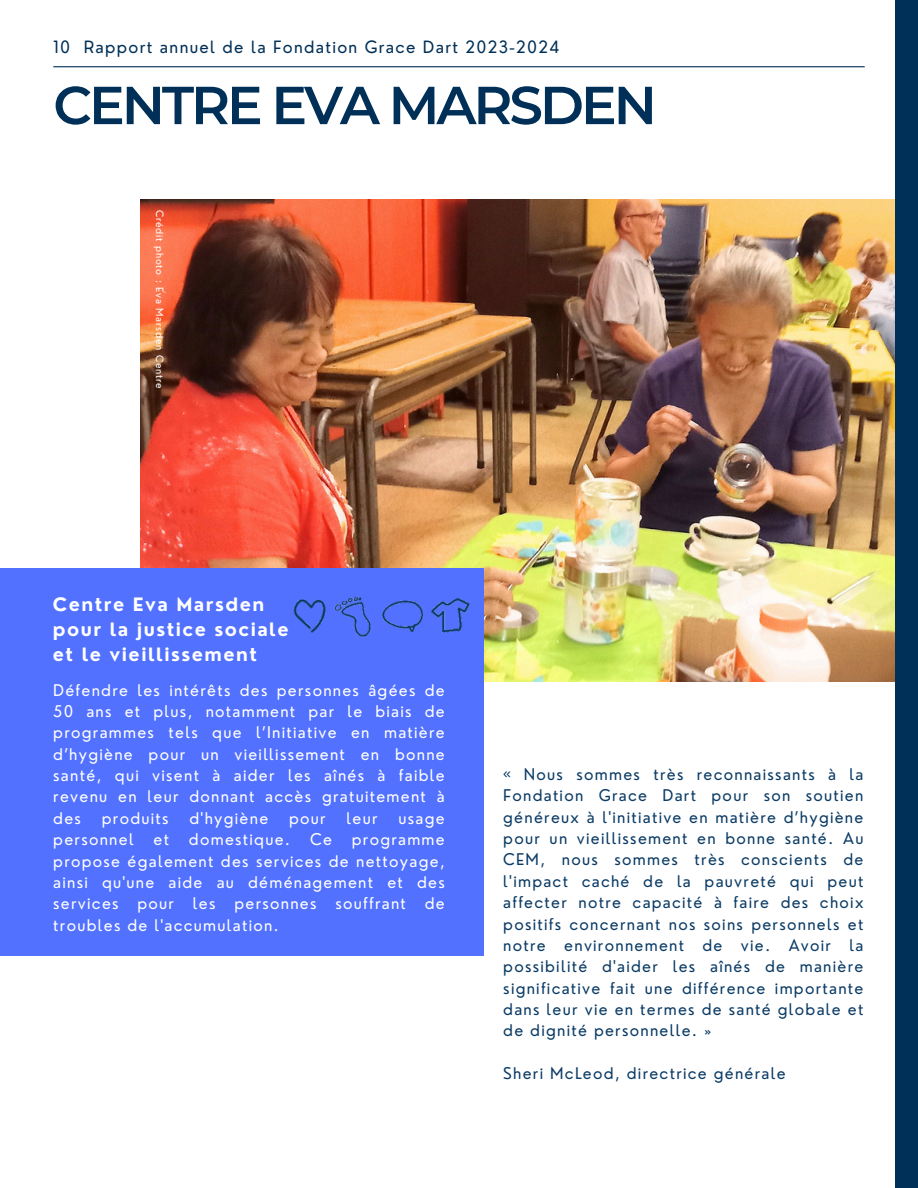
<style>
.page{position:relative;width:918px;height:1188px;background:#fff}
.page>*{position:absolute;margin:0;border:0;box-sizing:border-box;transform-origin:0 0}
.t1{font:600 53.4px "Montserrat";letter-spacing:-.055em;color:#003057}
.t2{font:700 18px/24.8px "Nourd";letter-spacing:.08em;color:#fff}
.t3{font:16.5px "Nourd";letter-spacing:.08em;color:#003057}
.t4{font:15.75px/21.3px "Nourd";letter-spacing:.08em;color:#0c3c66;text-align:justify}
.t5{font:15.75px/21.3px "Nourd";letter-spacing:.08em;color:#fff;text-align:justify}
.t6{font:14.25px "Arimo";color:#0c3c66}
.t7{font:9.75px "Nourd";letter-spacing:.08em;color:#fff}
</style>
<div class="page">
<hr style="left:53px;top:66px;width:812px;height:1px;background:#003057">
<img style="left:141px;top:200px;width:754px;height:481px">
<div style="left:0;top:568px;width:484px;height:388px;background:#5271ff"></div>
<img style="left:293px;top:599px;width:33px;height:34px">
<img style="left:334px;top:596px;width:90px;height:41px">
<img style="left:431px;top:598px;width:39px;height:35px">
<div style="left:895px;top:0;width:23px;height:1188px;background:#003057"></div>
<p class="t3" style="left:53px;top:37px;width:508px">10 Rapport annuel de la Fondation Grace Dart 2023-2024</p>
<p class="t1" style="left:53px;top:72px;width:605px">CENTRE EVA MARSDEN</p>
<h4 class="t7" style="left:166px;top:210px;width:181px;rotate:90deg">Crédit photo : Eva Marsden Centre</h4>
<h1 class="t2" style="left:53px;top:592px;width:237px">Centre Eva Marsden pour la justice sociale et le vieillissement</h1>
<p class="t5" style="left:53px;top:679px;width:393px">Défendre les intérêts des personnes âgées de 50 ans et plus, notamment par le biais de programmes tels que l’Initiative en matière d’hygiène pour un vieillissement en bonne santé, qui visent à aider les aînés à faible revenu en leur donnant accès gratuitement à des</p>
<p class="t5" style="left:102px;top:807px;width:68px">produits</p>
<p class="t5" style="left:190px;top:807px;width:80px">d'hygiène</p>
<p class="t5" style="left:289px;top:807px;width:38px">pour</p>
<p class="t5" style="left:347px;top:807px;width:33px">leur</p>
<p class="t5" style="left:399px;top:807px;width:48px">usage</p>
<p class="t5" style="left:53px;top:829px;width:82px">personnel</p>
<p class="t5" style="left:154px;top:829px;width:17px">et</p>
<p class="t5" style="left:189px;top:829px;width:103px">domestique.</p>
<p class="t5" style="left:310px;top:829px;width:23px">Ce</p>
<p class="t5" style="left:53px;top:829px;width:393px;text-indent:299px">programme propose également des services de nettoyage, ainsi qu'une aide au déménagement et des services pour les personnes souffrant de troubles de l'accumulation.</p>
<h4 class="t4" style="left:503px;top:763px;width:362px">« Nous sommes très reconnaissants à la Fondation Grace Dart pour son soutien généreux à l'initiative en matière d’hygiène pour un vieillissement en bonne santé. Au CEM, nous sommes très conscients de l'impact caché de la pauvreté qui peut affecter notre capacité à faire des choix positifs concernant nos soins personnels et notre environnement de vie. Avoir la possibilité d'aider les aînés de manière significative fait une différence importante dans leur vie en termes de santé globale et de dignité personnelle. »</h4>
<h4 class="t4" style="left:503px;top:1063px;width:284px">Sheri McLeod, directrice générale</h4>
<p class="t6" style="left:503px;top:765px;width:9px">«</p>
</div>
